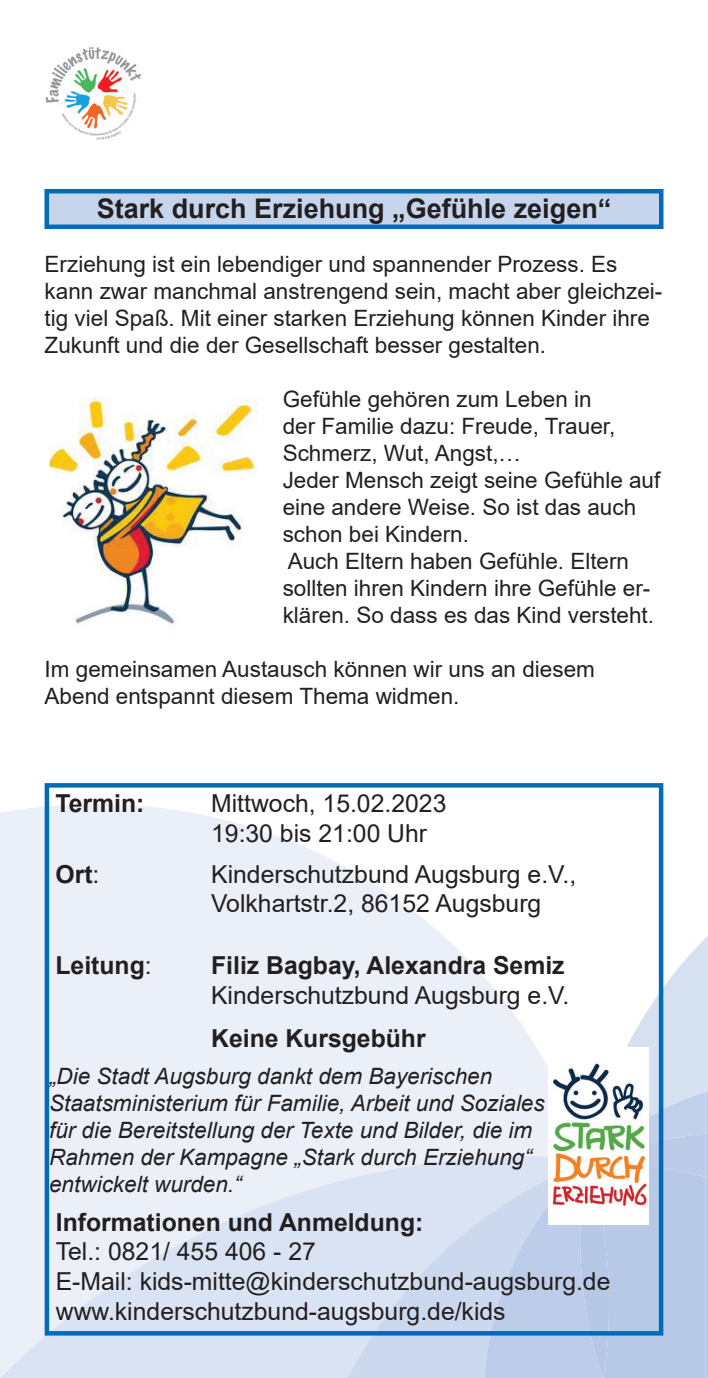
<style>
.page{position:relative;width:708px;height:1378px;background:#fff}
.page>*{position:absolute;margin:0;border:0;box-sizing:border-box;transform-origin:0 0}
.t1{font:700 27px "Arial";color:#231f20}
.t2{font:24.75px/29.7px "Arial";color:#231f20}
.t3{font:700 24.75px "Arial";color:#231f20}
.t4{font:22.5px/27px "Arial";color:#231f20}
.t5{font:italic 22.5px/27px "Arial";color:#231f20}
.s1{font-weight:400}
</style>
<div class="page">
<img style="left:45px;top:47px;width:96px;height:93px">
<svg style="left:2px;top:804px;width:482px;height:352px;background:#ecf0f8"></svg>
<svg style="left:2px;top:1156px;width:482px;height:222px;background:#e0e8f5"></svg>
<svg style="left:0;top:812px;width:2px;height:566px"></svg>
<svg style="left:347px;top:1161px;width:137px;height:217px;background:#d4def0"></svg>
<svg style="left:484px;top:935px;width:224px;height:443px"></svg>
<div style="left:45px;top:783px;width:618px;height:552px;border:4px solid #006cb7"></div>
<div style="left:47px;top:191px;width:614px;height:36px;background:#c6d4ec"></div>
<div style="left:45px;top:189px;width:618px;height:40px;border:4px solid #006cb7"></div>
<img style="left:549px;top:1048px;width:99px;height:176px">
<img style="left:49px;top:397px;width:209px;height:227px">
<p class="t1" style="left:97px;top:189px;width:516px">Stark durch Erziehung „Gefühle zeigen“</p>
<p class="t4" style="left:45px;top:250px;width:619px">Erziehung ist ein lebendiger und spannender Prozess. Es kann zwar manchmal anstrengend sein, macht aber gleichzei&shy;tig viel Spaß. Mit einer starken Erziehung können Kinder ihre Zukunft und die der Gesellschaft besser gestalten.</p>
<p class="t4" style="left:283px;top:385px;width:379px">Gefühle gehören zum Leben in<br>der Familie dazu: Freude, Trauer,<br>Schmerz, Wut, Angst,…<br>Jeder Mensch zeigt seine Gefühle auf eine andere Weise. So ist das auch schon bei Kindern.<br>Auch Eltern haben Gefühle. Eltern sollten ihren Kindern ihre Gefühle er&shy;klären. So dass es das Kind versteht.</p>
<p class="t4" style="left:45px;top:655px;width:552px">Im gemeinsamen Austausch können wir uns an diesem<br>Abend entspannt diesem Thema widmen.</p>
<p class="t3" style="left:56px;top:786px;width:90px">Termin:</p>
<p class="t2" style="left:211px;top:788px;width:237px">Mittwoch, 15.02.2023<br>19:30 bis 21:00 Uhr</p>
<p class="t3" style="left:56px;top:856px;width:46px">Ort<span class="s1">:</span></p>
<p class="t2" style="left:211px;top:859px;width:367px">Kinderschutzbund Augsburg e.V.,<br>Volkhartstr.2, 86152 Augsburg</p>
<p class="t3" style="left:56px;top:948px;width:98px">Leitung<span class="s1">:</span></p>
<p class="t3" style="left:211px;top:948px;width:355px">Filiz Bagbay, Alexandra Semiz</p>
<p class="t2" style="left:211px;top:980px;width:360px">Kinderschutzbund Augsburg e.V.</p>
<p class="t3" style="left:211px;top:1021px;width:216px">Keine Kursgebühr</p>
<p class="t5" style="left:49px;top:1062px;width:497px">„Die Stadt Augsburg dankt dem Bayerischen Staatsministerium für Familie, Arbeit und Soziales für die Bereitstellung der Texte und Bilder, die im Rahmen der Kampagne „Stark durch Erziehung“ entwickelt wurden.“</p>
<p class="t3" style="left:56px;top:1204px;width:369px">Informationen und Anmeldung:</p>
<p class="t2" style="left:56px;top:1236px;width:556px">Tel.: 0821/ 455 406 - 27<br>E-Mail: kids-mitte@kinderschutzbund-augsburg.de www.kinderschutzbund-augsburg.de/kids</p>
</div>
